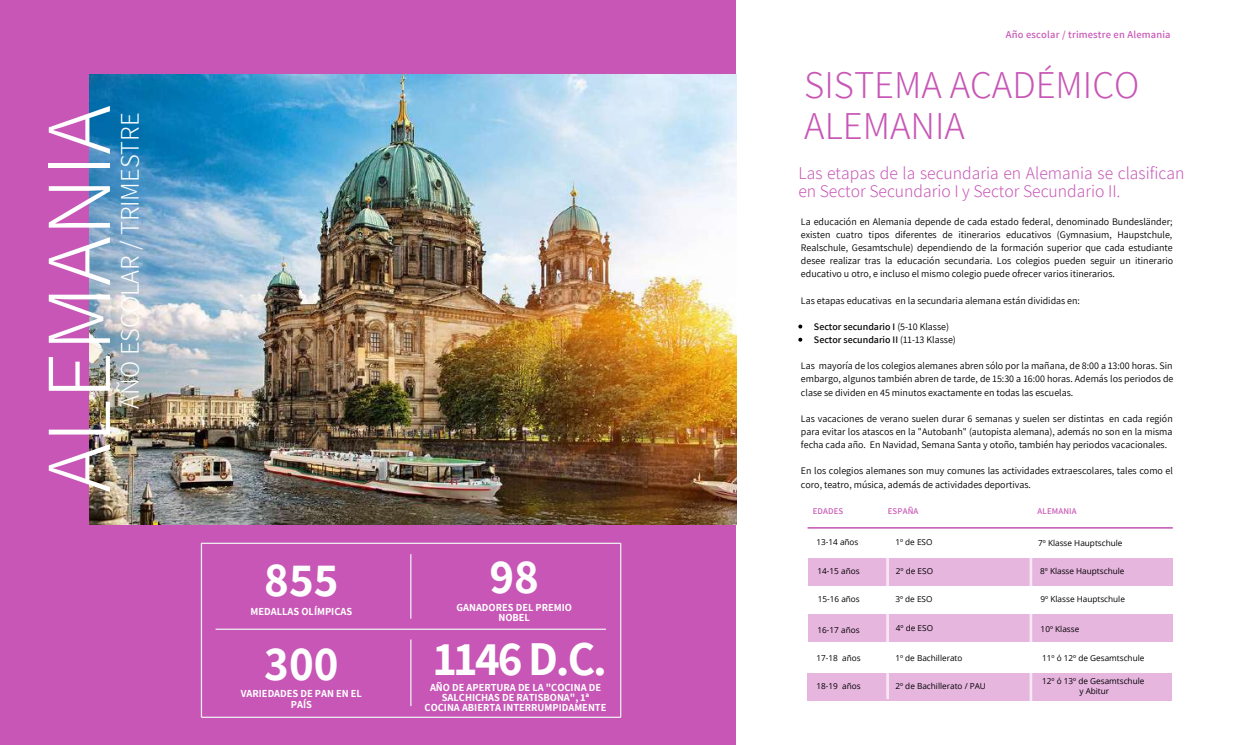
<style>
.page{position:relative;width:1241px;height:745px;background:#fff}
.page>*{position:absolute;margin:0;border:0;box-sizing:border-box;transform-origin:0 0}
.t1{font:300 92.75px "Assistant";color:#fff}
.t2{font:700 47.25px "Assistant";color:#fff}
.t3{font:300 38.5px/40.8px "Assistant";color:#c856b6}
.t4{font:300 26.25px "Assistant";color:#fff}
.t5{font:300 17.5px/18.4px "Assistant";color:#c856b6}
.t6{font:700 10.5px/10px "Assistant";color:#fff;text-align:center}
.t7{font:600 10.5px "Assistant";letter-spacing:.02em;color:#c856b6}
.t8{font:9.97px/13.1px "Assistant";color:#000;text-align:justify}
.t9{font:600 9.97px/13.1px "Assistant";color:#000}
.t10{font:600 8.75px "Assistant";letter-spacing:.02em;color:#c856b6}
.t11{font:8.22px/10.5px "Open Sans";color:#000;text-align:center}
.s1{font-weight:400}
</style>
<div class="page">
<div style="left:0;top:0;width:736px;height:744px;background:#c856b6"></div>
<img style="left:90px;top:74px;width:646px;height:449px">
<svg style="left:201px;top:542px;width:420px;height:175px"></svg>
<svg style="left:807px;top:527px;width:365px;height:174px"></svg>
<svg style="left:798px;top:324px;width:4px;height:4px"></svg>
<svg style="left:798px;top:337px;width:4px;height:4px"></svg>
<h1 class="t1" style="left:15px;top:492px;width:388px;rotate:-90deg">ALEMANIA</h1>
<h3 class="t4" style="left:112px;top:408px;width:297px;rotate:-90deg">AÑO ESCOLAR / TRIMESTRE</h3>
<p class="t7" style="left:1005px;top:28px;width:166px">Año escolar / trimestre en Alemania</p>
<h3 class="t3" style="left:804px;top:64px;width:337px">SISTEMA ACADÉMICO<br>ALEMANIA</h3>
<h3 class="t5" style="left:798px;top:163px;width:387px">Las etapas de la secundaria en Alemania se clasifican en Sector Secundario I y Sector Secundario II.</h3>
<p class="t8" style="left:801px;top:214px;width:373px">La educación en Alemania depende de cada estado federal, denominado Bundesländer; existen cuatro tipos diferentes de itinerarios educativos (Gymnasium, Haupstchule, Realschule, Gesamtschule) dependiendo de la formación superior que cada estudiante desee realizar tras la educación secundaria. Los colegios pueden seguir un itinerario educativo u otro, e incluso el mismo colegio puede ofrecer varios itinerarios.</p>
<p class="t8" style="left:801px;top:293px;width:280px">Las etapas educativas en la secundaria alemana están divididas en:</p>
<p class="t9" style="left:814px;top:319px;width:143px">Sector secundario I <span class="s1">(5-10 Klasse)<br></span>Sector secundario II <span class="s1">(11-13 Klasse)</span></p>
<p class="t8" style="left:801px;top:359px;width:374px">Las mayoría de los colegios alemanes abren sólo por la mañana, de 8:00 a 13:00 horas. Sin embargo, algunos también abren de tarde, de 15:30 a 16:00 horas. Además los periodos de clase se dividen en 45 minutos exactamente en todas las escuelas.</p>
<p class="t8" style="left:801px;top:411px;width:373px">Las vacaciones de verano suelen durar 6 semanas y suelen ser distintas en cada región para evitar los atascos en la "Autobanh" (autopista alemana), además no son en la misma fecha cada año. En Navidad, Semana Santa y otoño, también hay periodos vacacionales.</p>
<p class="t8" style="left:801px;top:464px;width:373px">En los colegios alemanes son muy comunes las actividades extraescolares, tales como el coro, teatro, música, además de actividades deportivas.</p>
<p class="t10" style="left:812px;top:505px;width:32px">EDADES</p>
<p class="t10" style="left:887px;top:505px;width:32px">ESPAÑA</p>
<p class="t10" style="left:1037px;top:505px;width:41px">ALEMANIA</p>
<p class="t11" style="left:816px;top:536px;width:44px">13-14 años</p>
<p class="t11" style="left:895px;top:536px;width:39px">1º de ESO</p>
<p class="t11" style="left:895px;top:565px;width:39px">2º de ESO</p>
<p class="t11" style="left:1038px;top:537px;width:86px">7º Klasse Hauptschule</p>
<h2 class="t2" style="left:264px;top:547px;width:76px">855</h2>
<h2 class="t2" style="left:489px;top:544px;width:51px">98</h2>
<p class="t6" style="left:251px;top:606px;width:103px">MEDALLAS OLÍMPICAS</p>
<p class="t6" style="left:456px;top:602px;width:117px">GANADORES DEL PREMIO<br>NOBEL</p>
<h2 class="t2" style="left:434px;top:626px;width:175px">1146 D.C.</h2>
<p class="t6" style="left:424px;top:681px;width:183px">AÑO DE APERTURA DE LA "COCINA DE<br>SALCHICHAS DE RATISBONA", 1ª<br>COCINA ABIERTA INTERRUMPIDAMENTE</p>
<p class="t11" style="left:1040px;top:565px;width:86px">8º Klasse Hauptschule</p>
<p class="t11" style="left:1040px;top:593px;width:86px">9º Klasse Hauptschule</p>
<p class="t11" style="left:817px;top:565px;width:44px">14-15 años</p>
<p class="t11" style="left:817px;top:593px;width:44px">15-16 años</p>
<p class="t11" style="left:895px;top:593px;width:39px">3º de ESO</p>
<p class="t11" style="left:895px;top:622px;width:39px">4º de ESO</p>
<p class="t11" style="left:1040px;top:623px;width:40px">10º Klasse</p>
<p class="t11" style="left:817px;top:623px;width:44px">16-17 años</p>
<h2 class="t2" style="left:264px;top:631px;width:76px">300</h2>
<p class="t11" style="left:816px;top:651px;width:46px">17-18 años</p>
<p class="t11" style="left:816px;top:680px;width:46px">18-19 años</p>
<p class="t11" style="left:1042px;top:651px;width:104px">11º ó 12º de Gesamtschule</p>
<p class="t11" style="left:1042px;top:675px;width:104px">12º ó 13º de Gesamtschule y Abitur</p>
<p class="t11" style="left:895px;top:651px;width:69px">1º de Bachillerato</p>
<p class="t11" style="left:895px;top:680px;width:92px">2º de Bachillerato / PAU</p>
<p class="t6" style="left:241px;top:687px;width:123px;line-height:11.2px">VARIEDADES DE PAN EN EL<br>PAÍS</p>
</div>
